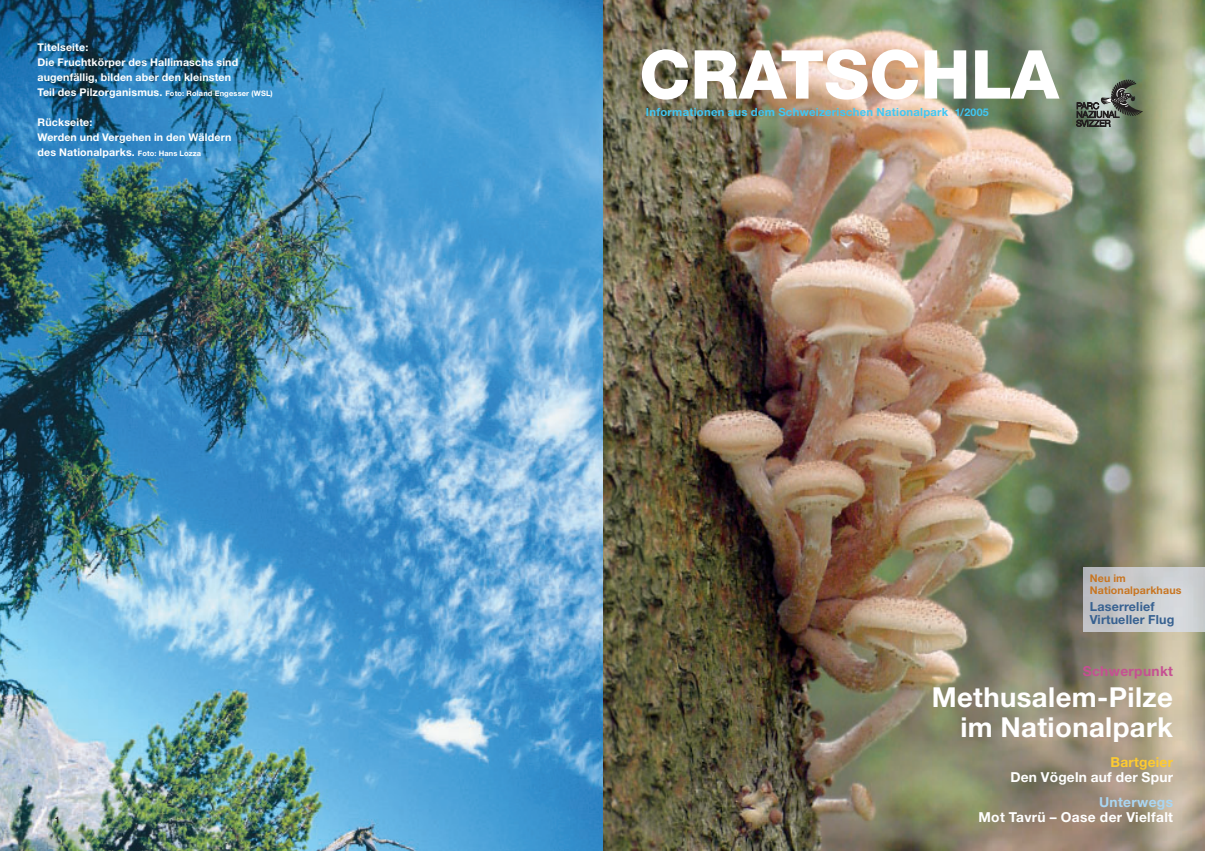
<style>
.page{position:relative;width:1205px;height:851px;background:#fff}
.page>*{position:absolute;margin:0;border:0;box-sizing:border-box;transform-origin:0 0}
.t1{font:800 67.5px "Helvetica Neue";color:#fff}
.t2{font:700 27.5px/30px "Helvetica Neue";letter-spacing:.015em;color:#fff;text-align:right}
.t3{font:700 13.75px "Helvetica Neue";letter-spacing:.02em;color:#fff}
.t4{font:700 13.75px "Helvetica Neue";letter-spacing:.025em;color:#c65093}
.t5{font:700 13.75px "Helvetica Neue";letter-spacing:.015em;color:#fecb31}
.t6{font:700 13.75px "Helvetica Neue";letter-spacing:.025em;color:#aad6f2}
.t7{font:700 12.5px/13.8px "Helvetica Neue";letter-spacing:.015em;color:#376191}
.t8{font:700 11.25px "Helvetica Neue";letter-spacing:.025em;color:#40c7f4}
.t9{font:700 10.62px/15px "Helvetica Neue";letter-spacing:.015em;color:#fff}
.t10{font:700 10.62px/12.5px "Helvetica Neue";letter-spacing:.015em;color:#c87520}
.t11{font:700 10.62px "Helvetica Neue";color:#40c7f4}
.t12{font:700 9px "Helvetica Neue";color:#231f20}
.t13{font:700 7.5px "Helvetica Neue";letter-spacing:.02em;color:#fff}
.s1{font-size:10.62px}
.s2{font-size:7.5px}
</style>
<div class="page">
<img style="left:0;top:0;width:1205px;height:850px">
<img style="left:1084px;top:567px;width:121px;height:64px">
<svg style="left:1076px;top:80px;width:67px;height:47px;background:#707b6e"></svg>
<p class="t9" style="left:38px;top:40px;width:202px">Titelseite:<br>Die Fruchtkörper des Hallimaschs sind augenfällig, bilden aber den kleinsten</p>
<p class="t13" style="left:38px;top:89px;width:237px"><span class="s1">Teil des Pilzorganismus.</span> Foto: Roland Engesser (WSL)</p>
<p class="t9" style="left:38px;top:115px;width:195px">Rückseite:<br>Werden und Vergehen in den Wäldern des Nationalparks. <span class="s2">Foto: Hans Lozza</span></p>
<p class="t12" style="left:55px;top:814px;width:7px">1</p>
<h1 class="t1" style="left:639px;top:34px;width:421px">CRATSCHLA</h1>
<p class="t8" style="left:646px;top:105px;width:304px">Informationen aus dem Schweizerischen Nationalpark</p>
<p class="t11" style="left:955px;top:106px;width:35px">1/2005</p>
<p class="t10" style="left:1090px;top:571px;width:93px">Neu im<br>Nationalparkhaus</p>
<p class="t7" style="left:1090px;top:599px;width:86px">Laserrelief<br>Virtueller Flug</p>
<p class="t4" style="left:1083px;top:663px;width:92px">Schwerpunkt</p>
<h2 class="t2" style="left:931px;top:681px;width:243px">Methusalem-Pilze im Nationalpark</h2>
<p class="t5" style="left:1110px;top:753px;width:64px">Bartgeier</p>
<p class="t3" style="left:1010px;top:768px;width:164px">Den Vögeln auf der Spur</p>
<p class="t6" style="left:1099px;top:793px;width:76px">Unterwegs</p>
<p class="t3" style="left:978px;top:808px;width:196px">Mot Tavrü – Oase der Vielfalt</p>
</div>
